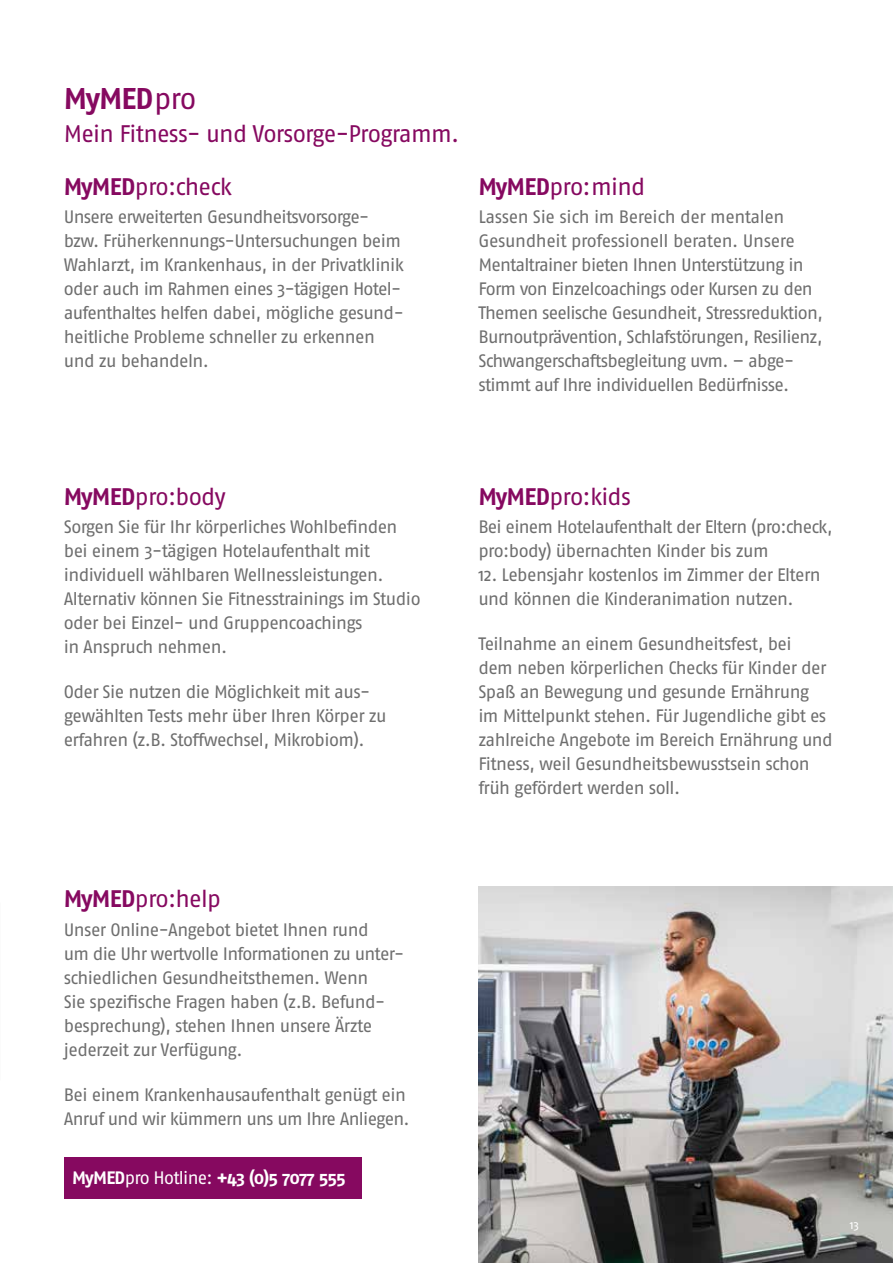
<style>
.page{position:relative;width:893px;height:1263px;background:#fff}
.page>*{position:absolute;margin:0;border:0;box-sizing:border-box;transform-origin:0 0}
.t1{font:700 30px "Fago Pro";letter-spacing:-.03em;color:#860960}
.t2{font:24px "Fago Pro";letter-spacing:-.035em;color:#860960}
.t3{font:18px/24px "Fago Pro";letter-spacing:-.035em;color:#6e6e6e}
.t4{font:700 18px "Fago Pro";letter-spacing:-.045em;color:#fff}
.t5{font:12px "Fago Pro";color:#fff}
.s1{font-weight:400}
.s2{font-weight:700}
</style>
<div class="page">
<img style="left:478px;top:887px;width:415px;height:376px">
<div style="left:64px;top:1157px;width:297px;height:42px;background:#860960"></div>
<h1 class="t1" style="left:64px;top:80px;width:134px">MyMED<span class="s1">pro</span></h1>
<h2 class="t2" style="left:64px;top:119px;width:397px">Mein Fitness- und Vorsorge-Programm.</h2>
<h2 class="t2" style="left:64px;top:172px;width:170px"><span class="s2">MyMED</span>pro:check</h2>
<p class="t3" style="left:64px;top:205px;width:342px">Unsere erweiterten Gesundheitsvorsorge&shy;bzw. Früherkennungs-Untersuchungen beim Wahlarzt, im Krankenhaus, in der Privatklinik oder auch im Rahmen eines 3-tägigen Hotel&shy;aufenthaltes helfen dabei, mögliche gesund&shy;heitliche Probleme schneller zu erkennen und zu behandeln.</p>
<h2 class="t2" style="left:478px;top:172px;width:168px"><span class="s2">MyMED</span>pro:mind</h2>
<p class="t3" style="left:478px;top:205px;width:346px">Lassen Sie sich im Bereich der mentalen Gesundheit professionell beraten. Unsere Mentaltrainer bieten Ihnen Unterstützung in Form von Einzelcoachings oder Kursen zu den Themen seelische Gesundheit, Stressreduktion, Burnoutprävention, Schlafstörungen, Resilienz, Schwangerschaftsbegleitung uvm. – abge&shy;stimmt auf Ihre individuellen Bedürfnisse.</p>
<h2 class="t2" style="left:64px;top:482px;width:164px"><span class="s2">MyMED</span>pro:body</h2>
<p class="t3" style="left:64px;top:515px;width:358px">Sorgen Sie für Ihr körperliches Wohlbefinden bei einem 3-tägigen Hotelaufenthalt mit individuell wählbaren Wellnessleistungen.<br>Alternativ können Sie Fitnesstrainings im Studio oder bei Einzel- und Gruppencoachings<br>in Anspruch nehmen.</p>
<p class="t3" style="left:64px;top:680px;width:324px">Oder Sie nutzen die Möglichkeit mit aus&shy;gewählten Tests mehr über Ihren Körper zu erfahren (z.B. Stoffwechsel, Mikrobiom).</p>
<h2 class="t2" style="left:64px;top:885px;width:159px"><span class="s2">MyMED</span>pro:help</h2>
<p class="t3" style="left:64px;top:917px;width:342px">Unser Online-Angebot bietet Ihnen rund<br>um die Uhr wertvolle Informationen zu unter&shy;schiedlichen Gesundheitsthemen. Wenn<br>Sie spezifische Fragen haben (z.B. Befund&shy;besprechung), stehen Ihnen unsere Ärzte jederzeit zur Verfügung.</p>
<p class="t3" style="left:64px;top:1082px;width:347px">Bei einem Krankenhausaufenthalt genügt ein<br>Anruf und wir kümmern uns um Ihre Anliegen.</p>
<p class="t4" style="left:72px;top:1167px;width:275px">MyMED<span class="s1">pro Hotline:</span> +43 (0)5 7077 555</p>
<h2 class="t2" style="left:478px;top:482px;width:154px"><span class="s2">MyMED</span>pro:kids</h2>
<p class="t3" style="left:478px;top:515px;width:356px">Bei einem Hotelaufenthalt der Eltern (pro:check, pro:body) übernachten Kinder bis zum</p>
<p class="t3" style="left:478px;top:563px;width:344px">12. Lebensjahr kostenlos im Zimmer der Eltern und können die Kinderanimation nutzen.</p>
<p class="t3" style="left:478px;top:632px;width:356px">Teilnahme an einem Gesundheitsfest, bei<br>dem neben körperlichen Checks für Kinder der Spaß an Bewegung und gesunde Ernährung im Mittelpunkt stehen. Für Jugendliche gibt es zahlreiche Angebote im Bereich Ernährung und Fitness, weil Gesundheitsbewusstsein schon früh gefördert werden soll.</p>
<p class="t5" style="left:850px;top:1217px;width:11px">13</p>
</div>
